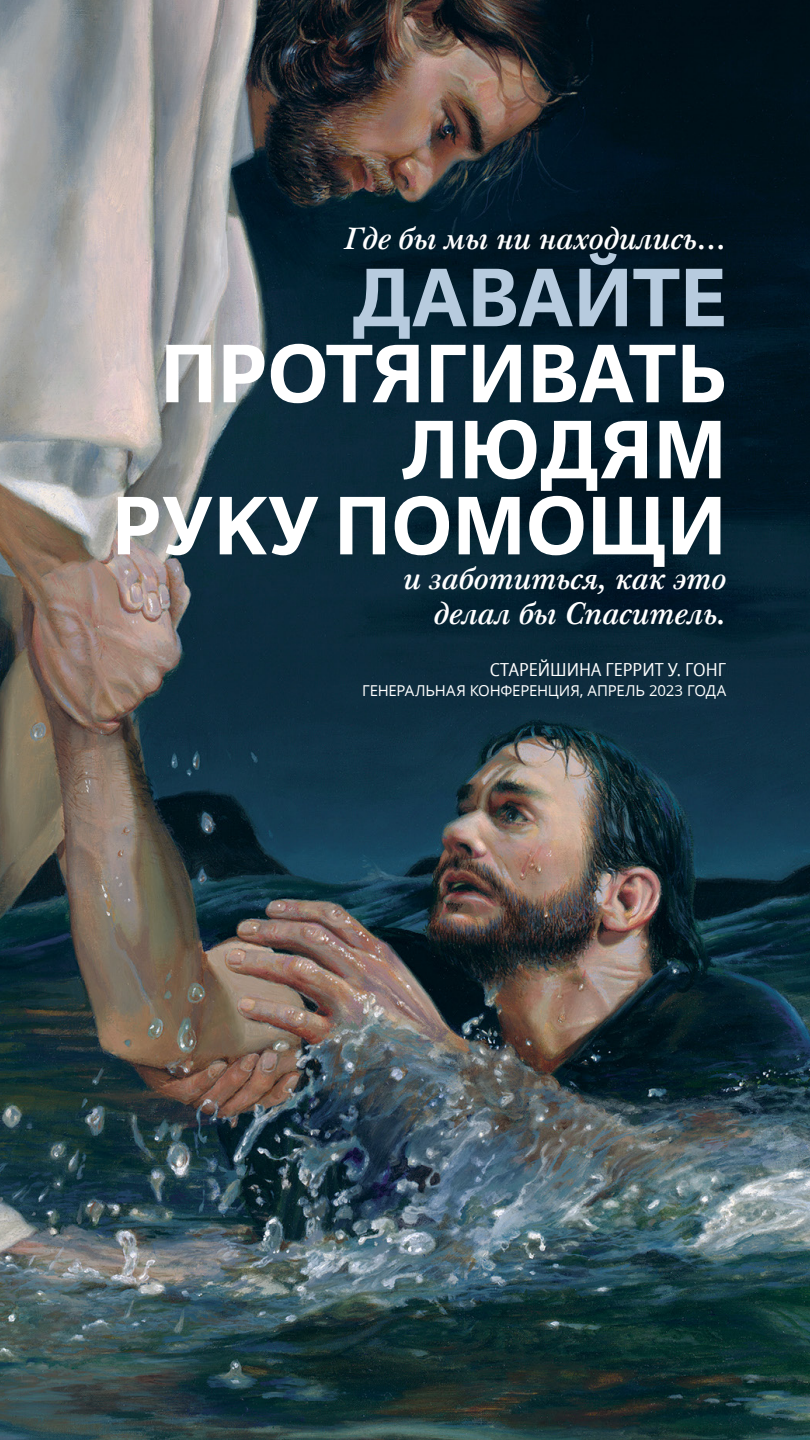
<style>
.page{position:relative;width:810px;height:1440px;background:#fff}
.page>*{position:absolute;margin:0;border:0;box-sizing:border-box;transform-origin:0 0}
.Pull_Quote_Gong{font:700 79.35px/76.1px "Helamlds Lat";letter-spacing:.01em;color:#fff;text-align:right}
.Pull_Quote_Gong-2{font:italic 500 30.08px/34.7px "Mc Kay Prolds Lat";color:#fff;text-align:right}
.Side_QT_Citaiton_Soa{font:18px "Dots Solid Condlds Lat";color:#fff}
.Side_QT_Citaiton_Soa-2{font:15px "Dots Solidlds Lat";letter-spacing:-.015em;color:#fff}
.s1{color:#b7cbde}
</style>
<div class="page">
<img style="left:0;top:0;width:810px;height:1440px">
<p class="Pull_Quote_Gong-2" style="left:344px;top:221px;width:384px">Где бы мы ни находились…</p>
<p class="Pull_Quote_Gong" style="left:112px;top:259px;width:616px"><span class="s1">ДАВАЙТЕ<br></span>ПРОТЯГИВАТЬ<br>ЛЮДЯМ<br>РУКУ ПОМОЩИ</p>
<p class="Pull_Quote_Gong-2" style="left:404px;top:561px;width:324px">и заботиться, как это делал бы Спаситель.</p>
<p class="Side_QT_Citaiton_Soa" style="left:490px;top:656px;width:238px">СТАРЕЙШИНА ГЕРРИТ У. ГОНГ</p>
<p class="Side_QT_Citaiton_Soa-2" style="left:362px;top:679px;width:366px">ГЕНЕРАЛЬНАЯ КОНФЕРЕНЦИЯ, АПРЕЛЬ 2023 ГОДА</p>
</div>
